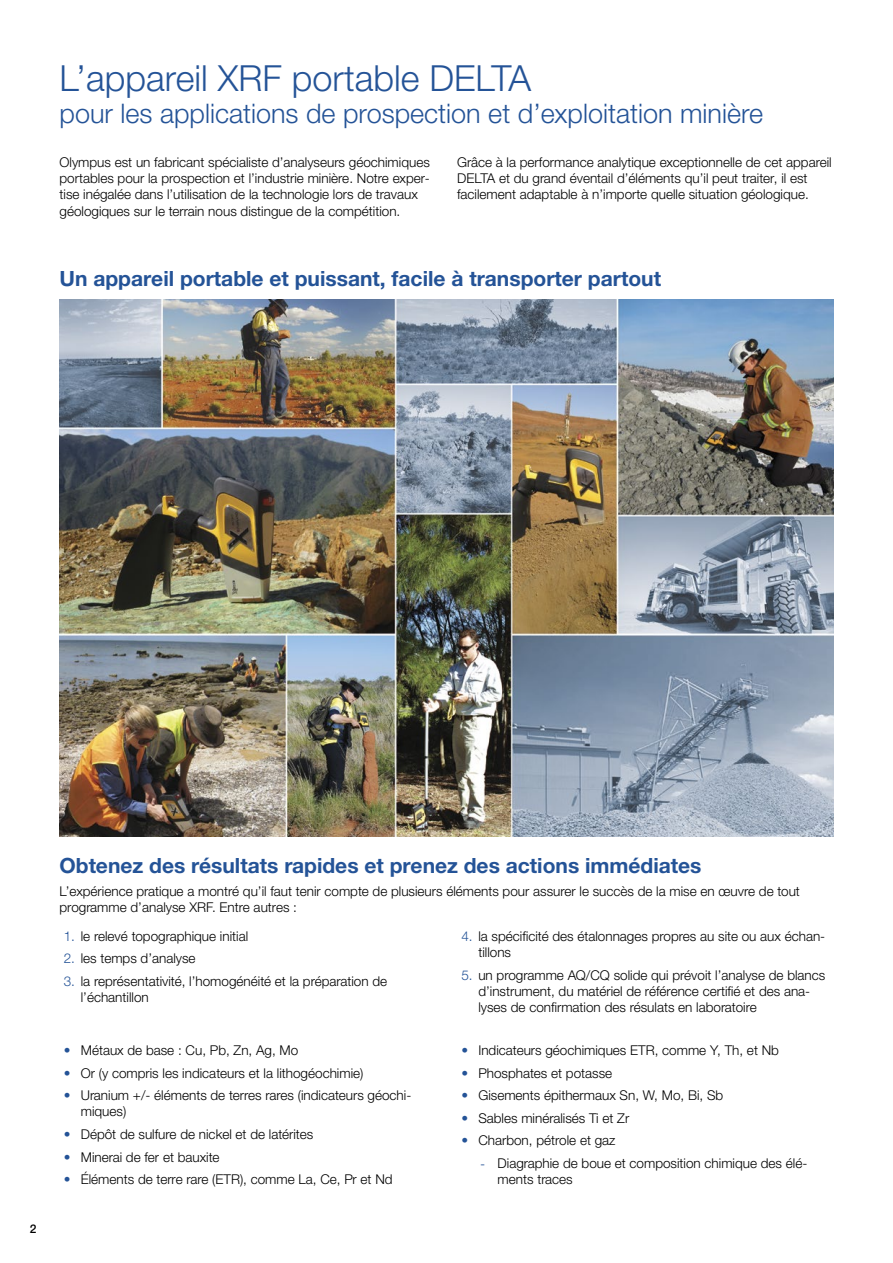
<style>
.page{position:relative;width:893px;height:1263px;background:#fff}
.page>*{position:absolute;margin:0;border:0;box-sizing:border-box;transform-origin:0 0}
.Title_1{font:300 36px "Helvetica Neue LTW1 G";color:#245397}
.Title_1-2{font:300 27px "Helvetica Neue LTW1 G";color:#245397}
.Title_2{font:700 21px "Helvetica Neue LTW1 G";color:#245397}
.Text{font:300 13.5px/16.2px "Helvetica Neue LTW1 G";color:#000}
.Pagination{font:500 12px "Helvetica Neue LTW1 G";color:#000}
.s1{color:#245397}
.s2{font-family:"Optima LT Std";font-weight:400;color:#245397}
</style>
<div class="page">
<img style="left:60px;top:299px;width:773px;height:538px">
<p class="Title_1" style="left:60px;top:56px;width:473px">L’appareil XRF portable DELTA</p>
<p class="Title_1-2" style="left:60px;top:97px;width:705px">pour les applications de prospection et d’exploitation minière</p>
<p class="Text" style="left:60px;top:154px;width:372px">Olympus est un fabricant spécialiste d’analyseurs géochimiques portables pour la prospection et l’industrie minière. Notre exper&shy;tise inégalée dans l’utilisation de la technologie lors de travaux géologiques sur le terrain nous distingue de la compétition.</p>
<p class="Text" style="left:457px;top:154px;width:376px">Grâce à la performance analytique exceptionnelle de cet appareil<br>DELTA et du grand éventail d’éléments qu’il peut traiter, il est facilement adaptable à n’importe quelle situation géologique.</p>
<p class="Title_2" style="left:60px;top:265px;width:603px">Un appareil portable et puissant, facile à transporter partout</p>
<p class="Pagination" style="left:30px;top:1222px;width:8px">2</p>
<p class="Title_2" style="left:60px;top:852px;width:643px">Obtenez des résultats rapides et prenez des actions immédiates</p>
<p class="Text" style="left:60px;top:883px;width:742px">L’expérience pratique a montré qu’il faut tenir compte de plusieurs éléments pour assurer le succès de la mise en œuvre de tout programme d’analyse XRF. Entre autres :</p>
<p class="Text" style="left:64px;top:928px;width:186px"><span class="s1">1.</span> le relevé topographique initial</p>
<p class="Text" style="left:64px;top:950px;width:133px"><span class="s1">2.</span> les temps d’analyse</p>
<p class="Text" style="left:81px;top:973px;width:308px;text-indent:-17px"><span class="s1">3.</span> la représentativité, l’homogénéité et la préparation de l’échantillon</p>
<p class="Text" style="left:478px;top:928px;width:348px;text-indent:-17px"><span class="s1">4.</span> la spécificité des étalonnages propres au site ou aux échan&shy;tillons</p>
<p class="Text" style="left:478px;top:966px;width:348px;text-indent:-17px"><span class="s1">5.</span> un programme AQ/CQ solide qui prévoit l’analyse de blancs d’instrument, du matériel de référence certifié et des ana&shy;lyses de confirmation des résulats en laboratoire</p>
<p class="Text" style="left:64px;top:1042px;width:236px"><span class="s1">•</span> Métaux de base : Cu, Pb, Zn, Ag, Mo</p>
<p class="Text" style="left:64px;top:1064px;width:301px"><span class="s1">•</span> Or (y compris les indicateurs et la lithogéochimie)</p>
<p class="Text" style="left:81px;top:1087px;width:332px;text-indent:-17px"><span class="s1">•</span> Uranium +/- éléments de terres rares (indicateurs géochi&shy;miques)</p>
<p class="Text" style="left:64px;top:1126px;width:251px"><span class="s1">•</span> Dépôt de sulfure de nickel et de latérites</p>
<p class="Text" style="left:64px;top:1148px;width:157px"><span class="s1">•</span> Minerai de fer et bauxite</p>
<p class="Text" style="left:64px;top:1171px;width:330px"><span class="s1">•</span> Éléments de terre rare (ETR), comme La, Ce, Pr et Nd</p>
<p class="Text" style="left:461px;top:1042px;width:319px"><span class="s1">•</span> Indicateurs géochimiques ETR, comme Y, Th, et Nb</p>
<p class="Text" style="left:461px;top:1064px;width:152px"><span class="s1">•</span> Phosphates et potasse</p>
<p class="Text" style="left:461px;top:1087px;width:263px"><span class="s1">•</span> Gisements épithermaux Sn, W, Mo, Bi, Sb</p>
<p class="Text" style="left:461px;top:1110px;width:169px"><span class="s1">•</span> Sables minéralisés Ti et Zr</p>
<p class="Text" style="left:461px;top:1132px;width:156px"><span class="s1">•</span> Charbon, pétrole et gaz</p>
<p class="Text" style="left:498px;top:1155px;width:311px;text-indent:-17px"><span class="s2">-</span> Diagraphie de boue et composition chimique des élé&shy;ments traces</p>
</div>
